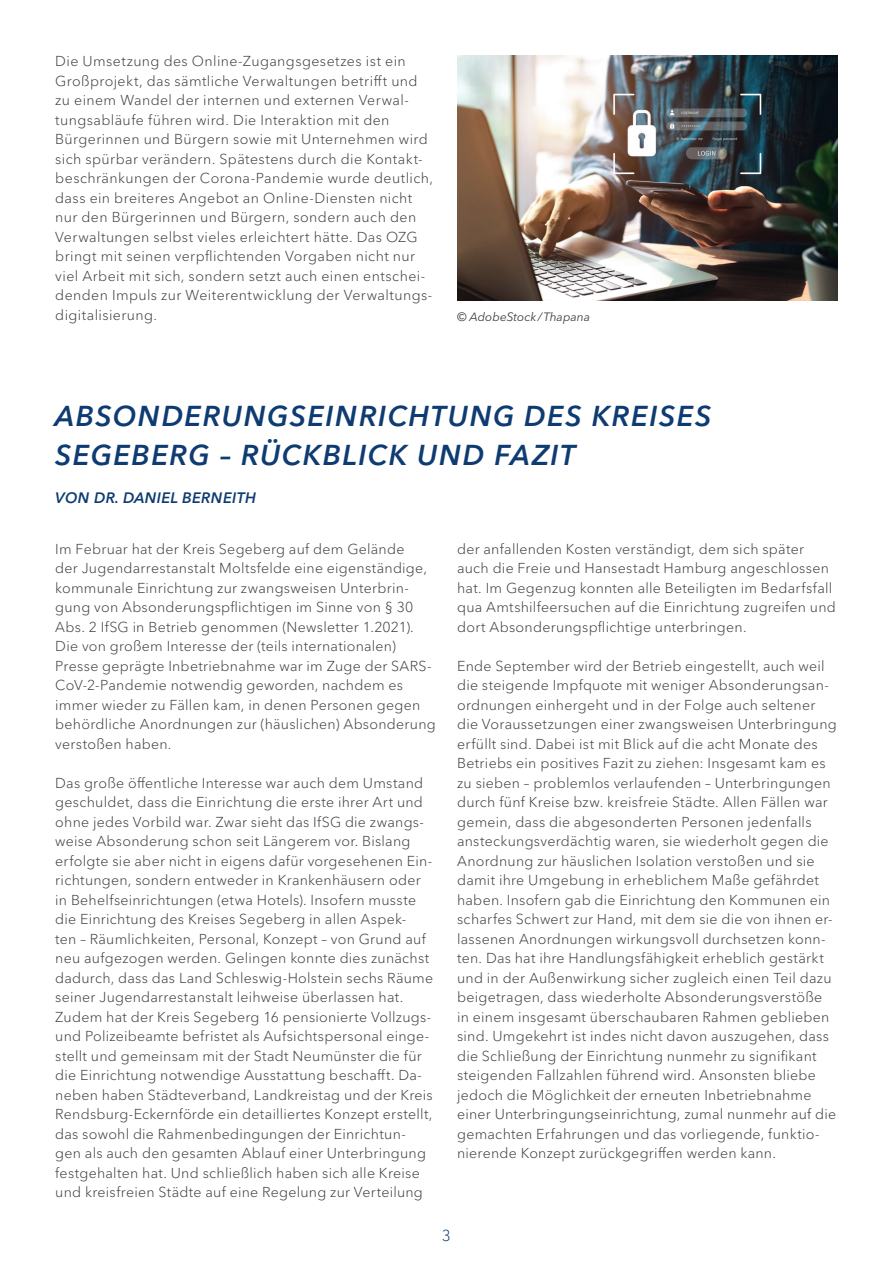
<style>
.page{position:relative;width:893px;height:1263px;background:#fff}
.page>*{position:absolute;margin:0;border:0;box-sizing:border-box;transform-origin:0 0}
.t1{font:italic 600 28.5px/39px "Avenir Next LT Pro";letter-spacing:.05em;color:#0e3b71}
.t2{font:300 15.75px "Avenir Next LT Pro";color:#0e3b71}
.t3{font:italic 600 15px "Avenir Next LT Pro";letter-spacing:.02em;color:#0e3b71}
.t4{font:300 14.25px/19.5px "Avenir Next LT Pro";letter-spacing:.02em;color:#3e3e3f}
.t5{font:italic 12px "Avenir Next LT Pro";color:#3e3e3f}
</style>
<div class="page">
<img style="left:457px;top:55px;width:381px;height:245px">
<p class="t4" style="left:55px;top:52px;width:379px">Die Umsetzung des Online-Zugangsgesetzes ist ein Großprojekt, das sämtliche Verwaltungen betrifft und zu einem Wandel der internen und externen Verwal&shy;tungsabläufe führen wird. Die Interaktion mit den Bürgerinnen und Bürgern sowie mit Unternehmen wird sich spürbar verändern. Spätestens durch die Kontakt&shy;beschränkungen der Corona-Pandemie wurde deutlich, dass ein breiteres Angebot an Online-Diensten nicht nur den Bürgerinnen und Bürgern, sondern auch den Verwaltungen selbst vieles erleichtert hätte. Das OZG bringt mit seinen verpflichtenden Vorgaben nicht nur viel Arbeit mit sich, sondern setzt auch einen entschei&shy;denden Impuls zur Weiterentwicklung der Verwaltungs&shy;digitalisierung.</p>
<p class="t5" style="left:457px;top:310px;width:135px">© AdobeStock /Thapana</p>
<h1 class="t1" style="left:55px;top:397px;width:658px">ABSONDERUNGSEINRICHTUNG DES KREISES<br>SEGEBERG – RÜCKBLICK UND FAZIT</h1>
<p class="t3" style="left:55px;top:489px;width:202px">VON DR. DANIEL BERNEITH</p>
<p class="t4" style="left:55px;top:539px;width:382px">Im Februar hat der Kreis Segeberg auf dem Gelände<br>der Jugendarrestanstalt Moltsfelde eine eigenständige, kommunale Einrichtung zur zwangsweisen Unterbrin&shy;gung von Absonderungspflichtigen im Sinne von § 30<br>Abs. 2 IfSG in Betrieb genommen (Newsletter 1.2021).<br>Die von großem Interesse der (teils internationalen)<br>Presse geprägte Inbetriebnahme war im Zuge der SARS-CoV-2-Pandemie notwendig geworden, nachdem es immer wieder zu Fällen kam, in denen Personen gegen behördliche Anordnungen zur (häuslichen) Absonderung verstoßen haben.</p>
<p class="t4" style="left:55px;top:773px;width:379px">Das große öffentliche Interesse war auch dem Umstand geschuldet, dass die Einrichtung die erste ihrer Art und ohne jedes Vorbild war. Zwar sieht das IfSG die zwangs&shy;weise Absonderung schon seit Längerem vor. Bislang erfolgte sie aber nicht in eigens dafür vorgesehenen Ein&shy;richtungen, sondern entweder in Krankenhäusern oder in Behelfseinrichtungen (etwa Hotels). Insofern musste die Einrichtung des Kreises Segeberg in allen Aspek-<br>ten – Räumlichkeiten, Personal, Konzept – von Grund auf neu aufgezogen werden. Gelingen konnte dies zunächst dadurch, dass das Land Schleswig-Holstein sechs Räume seiner Jugendarrestanstalt leihweise überlassen hat.<br>Zudem hat der Kreis Segeberg 16 pensionierte Vollzugs&shy;und Polizeibeamte befristet als Aufsichtspersonal einge&shy;stellt und gemeinsam mit der Stadt Neumünster die für die Einrichtung notwendige Ausstattung beschafft. Da&shy;neben haben Städteverband, Landkreistag und der Kreis Rendsburg-Eckernförde ein detailliertes Konzept erstellt, das sowohl die Rahmenbedingungen der Einrichtun&shy;gen als auch den gesamten Ablauf einer Unterbringung festgehalten hat. Und schließlich haben sich alle Kreise und kreisfreien Städte auf eine Regelung zur Verteilung</p>
<p class="t4" style="left:457px;top:539px;width:380px">der anfallenden Kosten verständigt, dem sich später auch die Freie und Hansestadt Hamburg angeschlossen hat. Im Gegenzug konnten alle Beteiligten im Bedarfsfall qua Amtshilfeersuchen auf die Einrichtung zugreifen und dort Absonderungspflichtige unterbringen.</p>
<p class="t4" style="left:457px;top:656px;width:381px">Ende September wird der Betrieb eingestellt, auch weil die steigende Impfquote mit weniger Absonderungsan&shy;ordnungen einhergeht und in der Folge auch seltener die Voraussetzungen einer zwangsweisen Unterbringung erfüllt sind. Dabei ist mit Blick auf die acht Monate des Betriebs ein positives Fazit zu ziehen: Insgesamt kam es zu sieben – problemlos verlaufenden – Unterbringungen durch fünf Kreise bzw. kreisfreie Städte. Allen Fällen war gemein, dass die abgesonderten Personen jedenfalls ansteckungsverdächtig waren, sie wiederholt gegen die Anordnung zur häuslichen Isolation verstoßen und sie damit ihre Umgebung in erheblichem Maße gefährdet haben. Insofern gab die Einrichtung den Kommunen ein scharfes Schwert zur Hand, mit dem sie die von ihnen er&shy;lassenen Anordnungen wirkungsvoll durchsetzen konn&shy;ten. Das hat ihre Handlungsfähigkeit erheblich gestärkt und in der Außenwirkung sicher zugleich einen Teil dazu beigetragen, dass wiederholte Absonderungsverstöße in einem insgesamt überschaubaren Rahmen geblieben sind. Umgekehrt ist indes nicht davon auszugehen, dass die Schließung der Einrichtung nunmehr zu signifikant steigenden Fallzahlen führend wird. Ansonsten bliebe jedoch die Möglichkeit der erneuten Inbetriebnahme einer Unterbringungseinrichtung, zumal nunmehr auf die gemachten Erfahrungen und das vorliegende, funktio&shy;nierende Konzept zurückgegriffen werden kann.</p>
<p class="t2" style="left:442px;top:1226px;width:11px">3</p>
</div>
